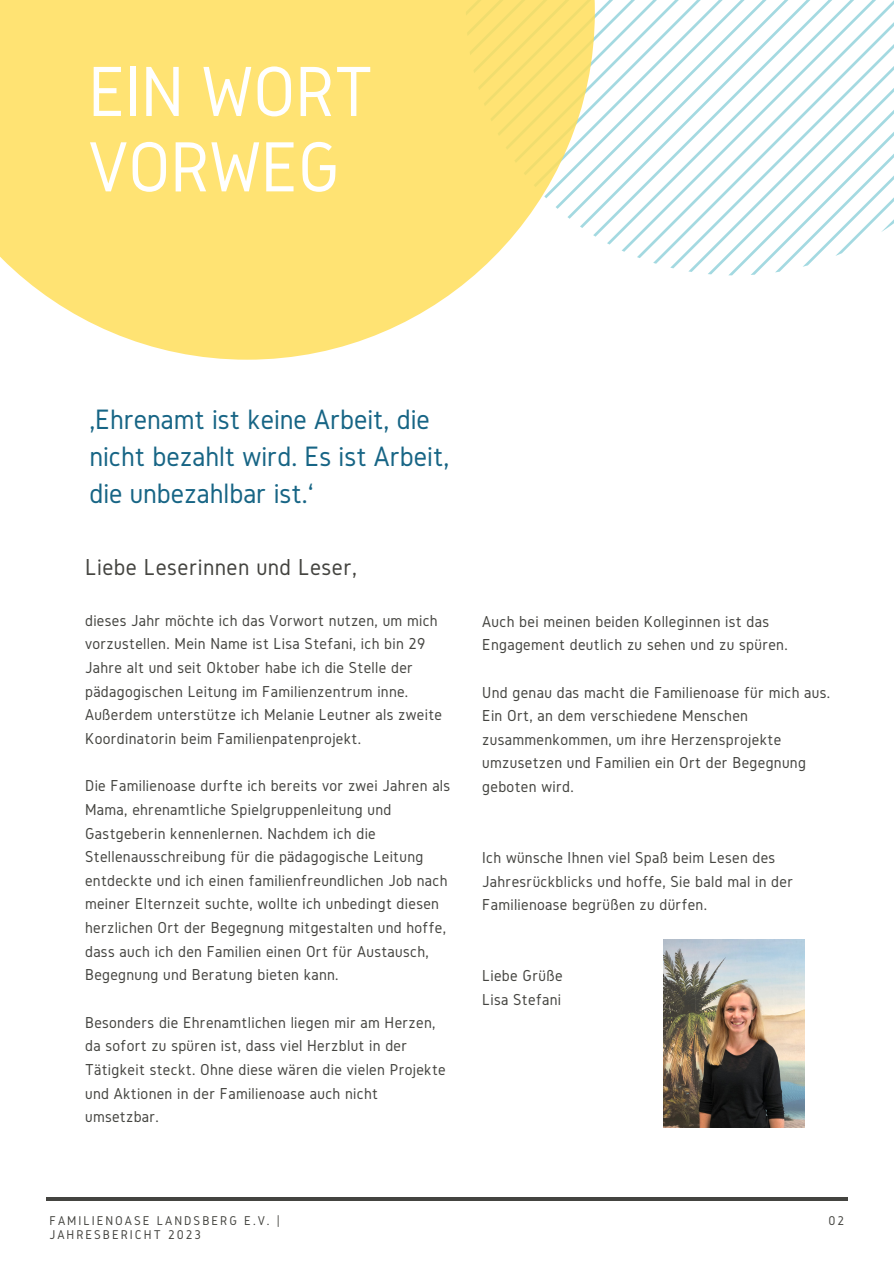
<style>
.page{position:relative;width:894px;height:1264px;background:#fff}
.page>*{position:absolute;margin:0;border:0;box-sizing:border-box;transform-origin:0 0}
.t1{font:73.65px/75.3px "Gidole";letter-spacing:-.01em;color:#fff}
.t2{font:29.1px/37.2px "Gidole";color:#176585}
.t3{font:24px "Gidole";letter-spacing:.02em;color:#444440}
.t4{font:16.5px/23.7px "Gidole";letter-spacing:.02em;color:#444440}
.t5{font:13.2px/14.7px "Gidole";letter-spacing:.15em;color:#444440}
</style>
<div class="page">
<svg style="left:594px;top:0;width:299px;height:275px"></svg>
<hr style="left:46px;top:1197px;width:801px;height:3px;background:#444440">
<svg style="left:0;top:0;width:594px;height:360px;fill:#ffe373"></svg>
<img style="left:663px;top:939px;width:141px;height:188px">
<h2 class="t1" style="left:88px;top:53px;width:286px">EIN WORT<br>VORWEG</h2>
<h4 class="t2" style="left:89px;top:400px;width:361px">‚Ehrenamt ist keine Arbeit, die nicht bezahlt wird. Es ist Arbeit, die unbezahlbar ist.‘</h4>
<h3 class="t3" style="left:85px;top:554px;width:273px">Liebe Leserinnen und Leser,</h3>
<h4 class="t4" style="left:85px;top:608px;width:358px">dieses Jahr möchte ich das Vorwort nutzen, um mich vorzustellen. Mein Name ist Lisa Stefani, ich bin 29<br>Jahre alt und seit Oktober habe ich die Stelle der pädagogischen Leitung im Familienzentrum inne.<br>Außerdem unterstütze ich Melanie Leutner als zweite Koordinatorin beim Familienpatenprojekt.</h4>
<h4 class="t4" style="left:85px;top:773px;width:366px">Die Familienoase durfte ich bereits vor zwei Jahren als Mama, ehrenamtliche Spielgruppenleitung und Gastgeberin kennenlernen. Nachdem ich die Stellenausschreibung für die pädagogische Leitung entdeckte und ich einen familienfreundlichen Job nach meiner Elternzeit suchte, wollte ich unbedingt diesen herzlichen Ort der Begegnung mitgestalten und hoffe, dass auch ich den Familien einen Ort für Austausch, Begegnung und Beratung bieten kann.</h4>
<h4 class="t4" style="left:85px;top:1010px;width:362px">Besonders die Ehrenamtlichen liegen mir am Herzen, da sofort zu spüren ist, dass viel Herzblut in der Tätigkeit steckt. Ohne diese wären die vielen Projekte und Aktionen in der Familienoase auch nicht umsetzbar.</h4>
<h4 class="t4" style="left:482px;top:609px;width:307px">Auch bei meinen beiden Kolleginnen ist das<br>Engagement deutlich zu sehen und zu spüren.</h4>
<h4 class="t4" style="left:482px;top:680px;width:349px">Und genau das macht die Familienoase für mich aus.<br>Ein Ort, an dem verschiedene Menschen zusammenkommen, um ihre Herzensprojekte umzusetzen und Familien ein Ort der Begegnung geboten wird.</h4>
<h4 class="t4" style="left:482px;top:845px;width:312px">Ich wünsche Ihnen viel Spaß beim Lesen des<br>Jahresrückblicks und hoffe, Sie bald mal in der<br>Familienoase begrüßen zu dürfen.</h4>
<p class="t4" style="left:482px;top:963px;width:82px">Liebe Grüße<br>Lisa Stefani</p>
<h1 class="t5" style="left:49px;top:1212px;width:232px">FAMILIENOASE LANDSBERG E.V. |<br>JAHRESBERICHT 2023</h1>
<p class="t5" style="left:828px;top:1213px;width:17px">02</p>
</div>
